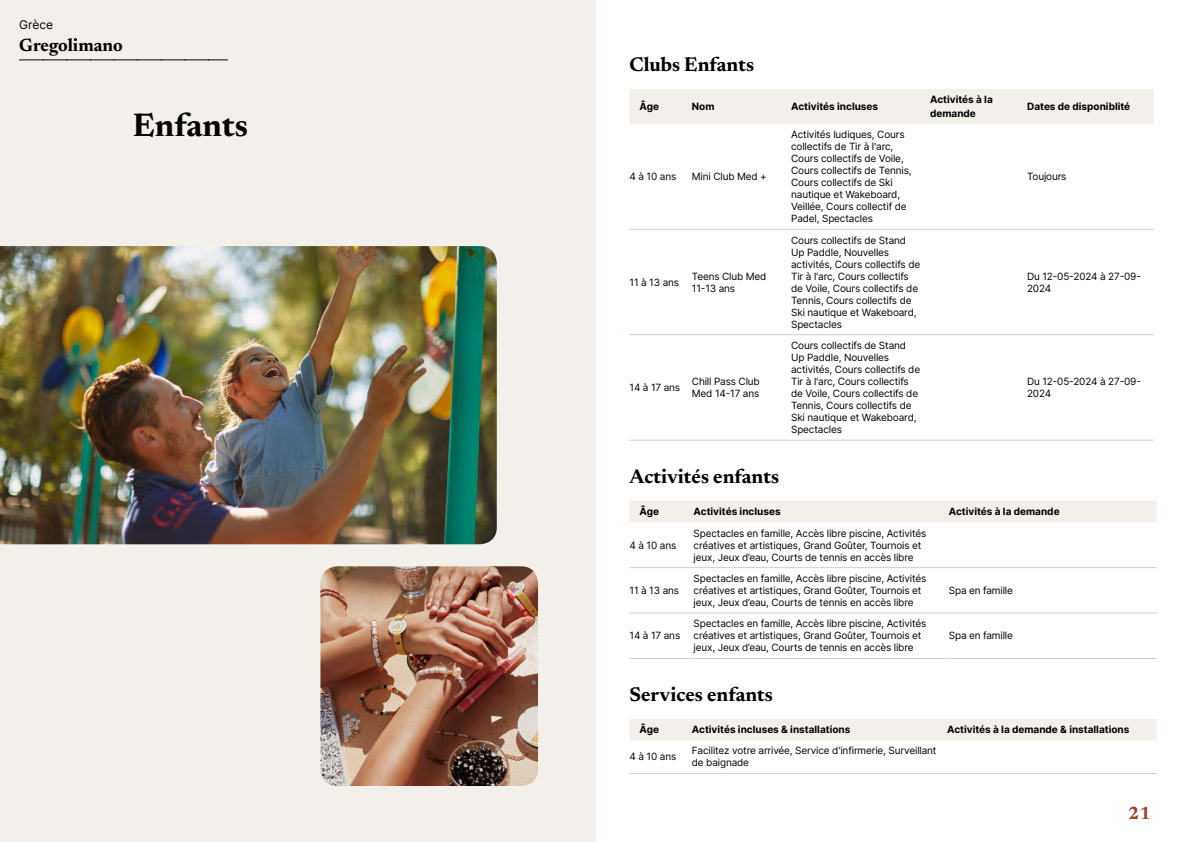
<style>
.page{position:relative;width:1191px;height:842px;background:#fff}
.page>*{position:absolute;margin:0;border:0;box-sizing:border-box;transform-origin:0 0}
.t1{font:700 33px "Newsreader 24 pt";color:#000}
.t2{font:700 20px "Newsreader 24 pt";color:#000}
.t3{font:700 18px "Newsreader 24 pt";color:#000}
.t4{font:700 18px "Newsreader 24 pt";color:#9d432c}
.t5{font:12px "Inter";color:#000}
.t6{font:10px/12px "Inter";letter-spacing:-.015em;color:#000}
.t7{font:700 10px/14px "Inter";color:#000}
</style>
<div class="page">
<div style="left:0;top:0;width:595px;height:842px;background:#f3f0ec"></div>
<img style="left:0;top:246px;width:497px;height:298px">
<img style="left:320px;top:566px;width:218px;height:220px">
<svg style="left:20px;top:60px;width:207px;height:1px"></svg>
<div style="left:630px;top:89px;width:523px;height:35px;background:#f3f0ec"></div>
<hr style="left:629px;top:229px;width:63px;height:1px;background:#d7cdc1">
<hr style="left:692px;top:229px;width:99px;height:1px;background:#d7cdc1">
<hr style="left:791px;top:229px;width:139px;height:1px;background:#d7cdc1">
<hr style="left:930px;top:229px;width:97px;height:1px;background:#d7cdc1">
<hr style="left:1027px;top:229px;width:126px;height:1px;background:#d7cdc1">
<hr style="left:629px;top:334px;width:63px;height:1px;background:#d7cdc1">
<hr style="left:692px;top:334px;width:99px;height:1px;background:#d7cdc1">
<hr style="left:791px;top:334px;width:139px;height:1px;background:#d7cdc1">
<hr style="left:930px;top:334px;width:97px;height:1px;background:#d7cdc1">
<hr style="left:1027px;top:334px;width:126px;height:1px;background:#d7cdc1">
<hr style="left:629px;top:440px;width:63px;height:1px;background:#d7cdc1">
<hr style="left:692px;top:440px;width:99px;height:1px;background:#d7cdc1">
<hr style="left:791px;top:440px;width:139px;height:1px;background:#d7cdc1">
<hr style="left:930px;top:440px;width:97px;height:1px;background:#d7cdc1">
<hr style="left:1027px;top:440px;width:126px;height:1px;background:#d7cdc1">
<div style="left:630px;top:501px;width:527px;height:21px;background:#f3f0ec"></div>
<hr style="left:629px;top:567px;width:64px;height:1px;background:#d7cdc1">
<hr style="left:693px;top:567px;width:255px;height:1px;background:#d7cdc1">
<hr style="left:948px;top:567px;width:209px;height:1px;background:#d7cdc1">
<hr style="left:629px;top:612px;width:64px;height:1px;background:#d7cdc1">
<hr style="left:693px;top:612px;width:255px;height:1px;background:#d7cdc1">
<hr style="left:948px;top:612px;width:209px;height:1px;background:#d7cdc1">
<hr style="left:629px;top:658px;width:64px;height:1px;background:#d7cdc1">
<hr style="left:693px;top:658px;width:255px;height:1px;background:#d7cdc1">
<hr style="left:948px;top:658px;width:209px;height:1px;background:#d7cdc1">
<div style="left:630px;top:719px;width:527px;height:21px;background:#f3f0ec"></div>
<hr style="left:629px;top:773px;width:63px;height:1px;background:#d7cdc1">
<hr style="left:692px;top:773px;width:255px;height:1px;background:#d7cdc1">
<hr style="left:947px;top:773px;width:210px;height:1px;background:#d7cdc1">
<p class="t5" style="left:19px;top:15px;width:35px">Grèce</p>
<h3 class="t3" style="left:19px;top:32px;width:105px">Gregolimano</h3>
<h1 class="t1" style="left:133px;top:101px;width:117px">Enfants</h1>
<h2 class="t2" style="left:629px;top:50px;width:126px">Clubs Enfants</h2>
<p class="t7" style="left:639px;top:99px;width:21px">Âge</p>
<p class="t7" style="left:692px;top:99px;width:24px">Nom</p>
<p class="t7" style="left:791px;top:99px;width:88px">Activités incluses</p>
<p class="t7" style="left:930px;top:92px;width:64px">Activités à la demande</p>
<p class="t7" style="left:1027px;top:99px;width:105px">Dates de disponiblité</p>
<p class="t6" style="left:629px;top:170px;width:48px">4 à 10 ans</p>
<p class="t6" style="left:692px;top:170px;width:76px">Mini Club Med +</p>
<p class="t6" style="left:791px;top:128px;width:122px">Activités ludiques, Cours collectifs de Tir à l'arc,<br>Cours collectifs de Voile,<br>Cours collectifs de Tennis,<br>Cours collectifs de Ski nautique et Wakeboard,<br>Veillée, Cours collectif de<br>Padel, Spectacles</p>
<p class="t6" style="left:1027px;top:170px;width:41px">Toujours</p>
<p class="t6" style="left:629px;top:276px;width:51px">11 à 13 ans</p>
<p class="t6" style="left:692px;top:270px;width:76px">Teens Club Med<br>11-13 ans</p>
<p class="t6" style="left:791px;top:234px;width:131px">Cours collectifs de Stand<br>Up Paddle, Nouvelles activités, Cours collectifs de<br>Tir à l'arc, Cours collectifs de Voile, Cours collectifs de<br>Tennis, Cours collectifs de<br>Ski nautique et Wakeboard,<br>Spectacles</p>
<p class="t6" style="left:1027px;top:270px;width:115px">Du 12-05-2024 à 27-09-<br>2024</p>
<p class="t6" style="left:629px;top:381px;width:52px">14 à 17 ans</p>
<p class="t6" style="left:692px;top:375px;width:69px">Chill Pass Club<br>Med 14-17 ans</p>
<p class="t6" style="left:791px;top:339px;width:131px">Cours collectifs de Stand<br>Up Paddle, Nouvelles activités, Cours collectifs de<br>Tir à l'arc, Cours collectifs de Voile, Cours collectifs de<br>Tennis, Cours collectifs de<br>Ski nautique et Wakeboard,<br>Spectacles</p>
<p class="t6" style="left:1027px;top:375px;width:115px">Du 12-05-2024 à 27-09-<br>2024</p>
<h2 class="t2" style="left:629px;top:462px;width:151px">Activités enfants</h2>
<p class="t7" style="left:639px;top:504px;width:21px">Âge</p>
<p class="t7" style="left:693px;top:504px;width:88px">Activités incluses</p>
<p class="t7" style="left:948px;top:504px;width:112px">Activités à la demande</p>
<p class="t6" style="left:629px;top:539px;width:48px">4 à 10 ans</p>
<p class="t6" style="left:693px;top:527px;width:234px">Spectacles en famille, Accès libre piscine, Activités créatives et artistiques, Grand Goûter, Tournois et jeux, Jeux d’eau, Courts de tennis en accès libre</p>
<p class="t6" style="left:629px;top:584px;width:51px">11 à 13 ans</p>
<p class="t6" style="left:693px;top:572px;width:234px">Spectacles en famille, Accès libre piscine, Activités créatives et artistiques, Grand Goûter, Tournois et jeux, Jeux d’eau, Courts de tennis en accès libre</p>
<p class="t6" style="left:629px;top:630px;width:52px">14 à 17 ans</p>
<p class="t6" style="left:693px;top:618px;width:234px">Spectacles en famille, Accès libre piscine, Activités créatives et artistiques, Grand Goûter, Tournois et jeux, Jeux d’eau, Courts de tennis en accès libre</p>
<p class="t6" style="left:948px;top:584px;width:66px">Spa en famille</p>
<p class="t6" style="left:948px;top:630px;width:66px">Spa en famille</p>
<h2 class="t2" style="left:629px;top:680px;width:145px">Services enfants</h2>
<p class="t7" style="left:639px;top:722px;width:21px">Âge</p>
<p class="t7" style="left:692px;top:722px;width:160px">Activités incluses &amp; installations</p>
<p class="t7" style="left:947px;top:722px;width:184px">Activités à la demande &amp; installations</p>
<p class="t6" style="left:629px;top:750px;width:48px">4 à 10 ans</p>
<p class="t6" style="left:692px;top:744px;width:246px">Facilitez votre arrivée, Service d'infirmerie, Surveillant de baignade</p>
<h3 class="t4" style="left:1128px;top:800px;width:24px">21</h3>
</div>
